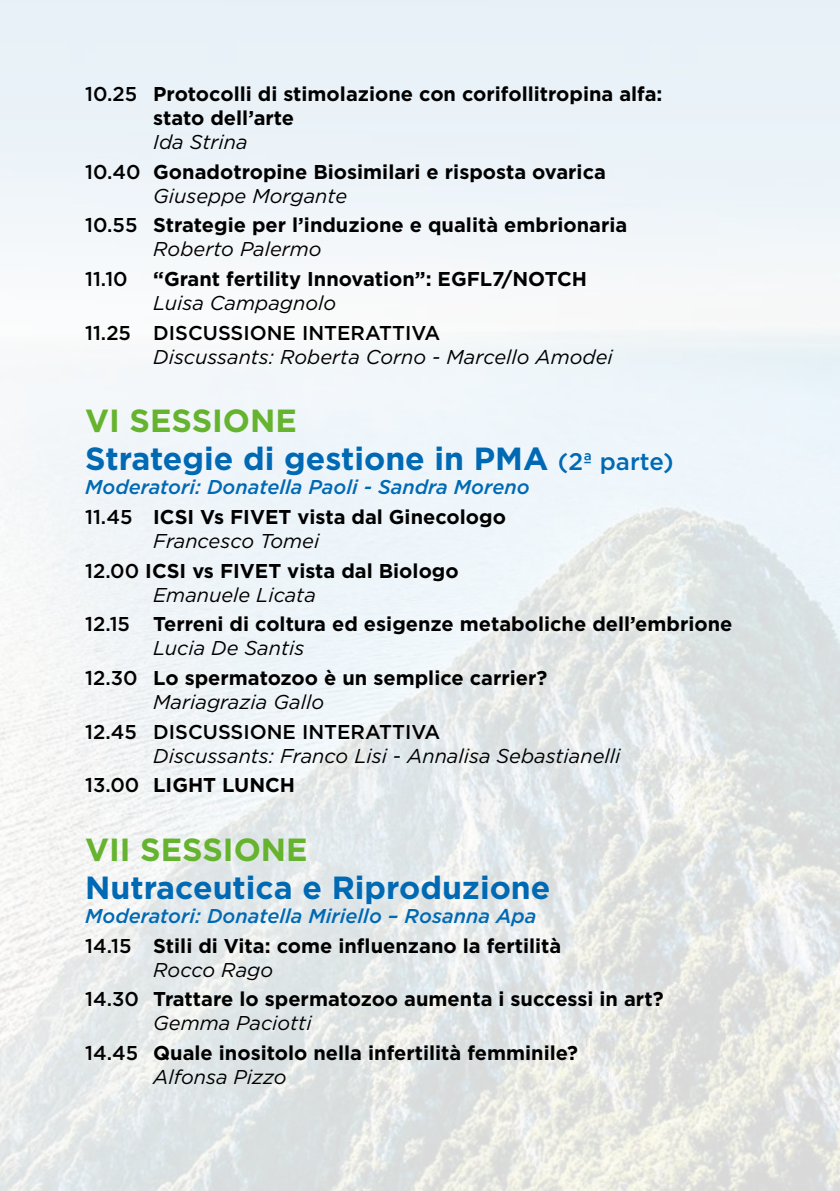
<style>
.page{position:relative;width:840px;height:1191px;background:#fff}
.page>*{position:absolute;margin:0;border:0;box-sizing:border-box;transform-origin:0 0}
.t1{font:700 32px/38.4px "Gotham";color:#0069b4}
.t2{font:700 32px "Gotham";color:#65b32e}
.t3{font:700 20px/29.6px "Gotham";color:#000}
.t4{font:italic 20px/29.6px "Gotham";color:#000}
.t5{font:italic 500 20px/29.6px "Gotham";color:#0069b4}
.t6{font:500 20px "Gotham";color:#000}
.s1{font-weight:500}
.s2{font-weight:400;font-style:italic}
.s3{color:#65b32e}
.s4{font-weight:500;font-size:24px}
.s5{font-style:normal;color:#000}
.s6{font-weight:700;font-style:normal;color:#000}
.s7{font-weight:500;font-style:normal}
.s8{font-weight:700;font-style:normal}
</style>
<div class="page">
<img style="left:0;top:0;width:839px;height:1191px">
<p class="t3" style="left:153px;top:82px;width:510px;line-height:24px;text-indent:-68px"><span class="s1">10.25</span> Protocolli di stimolazione con corifollitropina alfa: stato dell’arte</p>
<p class="t3" style="left:85px;top:127px;width:522px;text-indent:68px"><span class="s2">Ida Strina<br></span><span class="s1">10.40</span> Gonadotropine Biosimilari e risposta ovarica</p>
<p class="t3" style="left:85px;top:181px;width:543px;text-indent:68px"><span class="s2">Giuseppe Morgante<br></span><span class="s1">10.55</span> Strategie per l’induzione e qualità embrionaria</p>
<p class="t4" style="left:153px;top:234px;width:170px">Roberto Palermo</p>
<p class="t6" style="left:85px;top:266px;width:44px">11.10</p>
<p class="t3" style="left:153px;top:264px;width:435px">“Grant fertility Innovation”: EGFL7/NOTCH</p>
<p class="t4" style="left:153px;top:288px;width:184px">Luisa Campagnolo</p>
<p class="t6" style="left:85px;top:320px;width:356px">11.25 DISCUSSIONE INTERATTIVA</p>
<p class="t4" style="left:153px;top:341px;width:461px">Discussants: Roberta Corno - Marcello Amodei</p>
<h1 class="t1" style="left:85px;top:401px;width:590px"><span class="s3">VI SESSIONE<br></span>Strategie di gestione in PMA <span class="s4">(2ª parte)</span></h1>
<p class="t5" style="left:85px;top:472px;width:446px">Moderatori: Donatella Paoli - Sandra Moreno<br><span class="s5">11.45</span> <span class="s6">ICSI Vs FIVET vista dal Ginecologo</span></p>
<p class="t3" style="left:85px;top:526px;width:375px;text-indent:68px"><span class="s2">Francesco Tomei<br></span><span class="s1">12.00</span> ICSI vs FIVET vista dal Biologo</p>
<p class="t3" style="left:85px;top:580px;width:648px;text-indent:68px"><span class="s2">Emanuele Licata<br></span><span class="s1">12.15</span> Terreni di coltura ed esigenze metaboliche dell’embrione</p>
<p class="t3" style="left:85px;top:633px;width:463px;text-indent:68px"><span class="s2">Lucia De Santis<br></span><span class="s1">12.30</span> Lo spermatozoo è un semplice carrier?</p>
<p class="t4" style="left:153px;top:687px;width:172px">Mariagrazia Gallo</p>
<p class="t6" style="left:85px;top:718px;width:356px">12.45 DISCUSSIONE INTERATTIVA</p>
<p class="t4" style="left:85px;top:740px;width:536px;text-indent:68px">Discussants: Franco Lisi - Annalisa Sebastianelli<br><span class="s7">13.00</span> <span class="s8">LIGHT LUNCH</span></p>
<h1 class="t2" style="left:85px;top:828px;width:224px">VII SESSIONE</h1>
<h1 class="t1" style="left:85px;top:868px;width:466px">Nutraceutica e Riproduzione</h1>
<p class="t5" style="left:85px;top:901px;width:477px">Moderatori: Donatella Miriello – Rosanna Apa<br><span class="s5">14.15</span> <span class="s6">Stili di Vita: come influenzano la fertilità</span></p>
<p class="t3" style="left:85px;top:954px;width:579px;text-indent:68px"><span class="s2">Rocco Rago<br></span><span class="s1">14.30</span> Trattare lo spermatozoo aumenta i successi in art?</p>
<p class="t3" style="left:85px;top:1008px;width:494px;text-indent:68px"><span class="s2">Gemma Paciotti<br></span><span class="s1">14.45</span> Quale inositolo nella infertilità femminile?</p>
<p class="t4" style="left:153px;top:1061px;width:135px">Alfonsa Pizzo</p>
</div>
